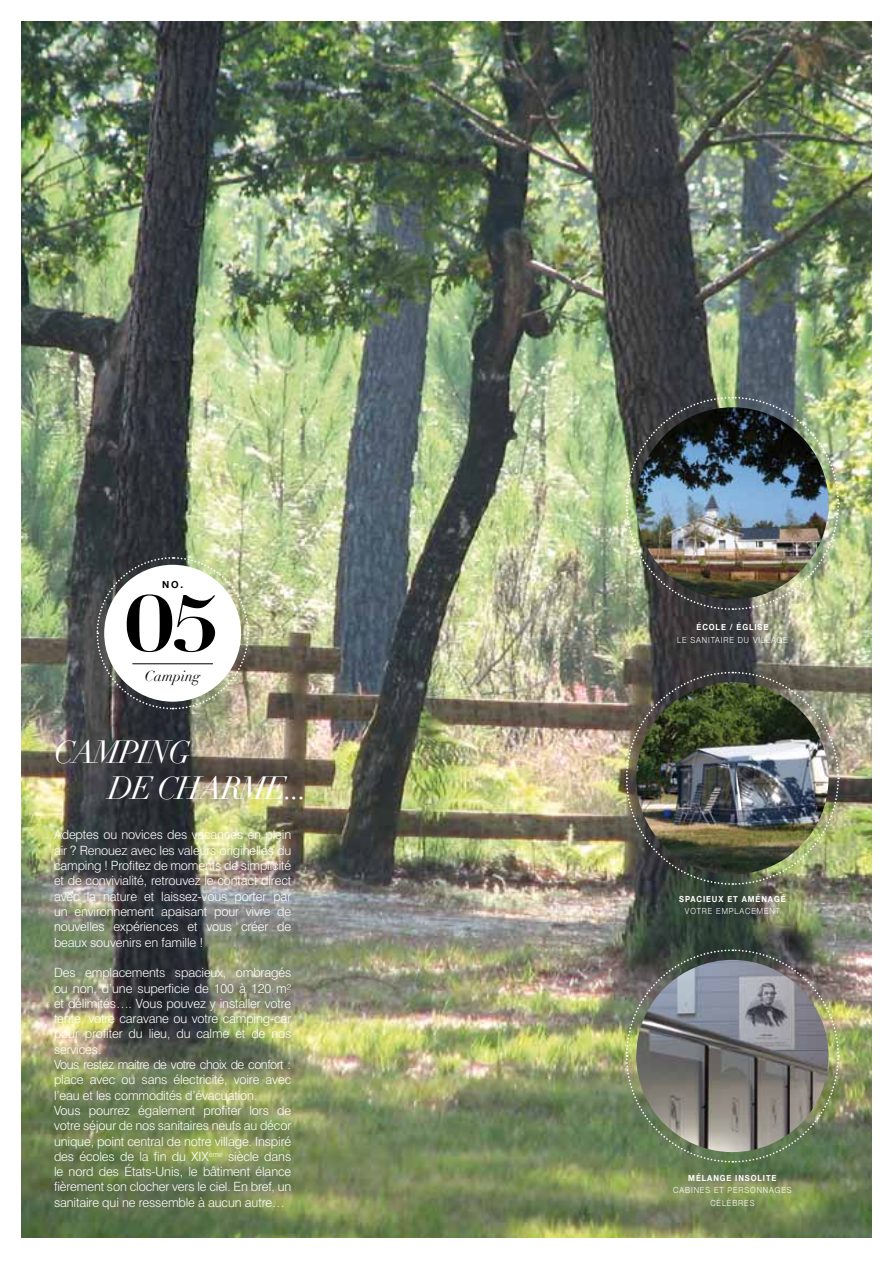
<style>
.page{position:relative;width:893px;height:1263px;background:#fff}
.page>*{position:absolute;margin:0;border:0;box-sizing:border-box;transform-origin:0 0}
.t1{font:700 77.7px "Didot";color:#000;scale:1.2 1}
.t2{font:italic 31.5px/36px "Didot";letter-spacing:-.05em;color:#fff}
.t3{font:italic 14.55px "Didot";color:#000}
.t4{font:300 12.75px/15.3px "Swiss 721 BT";letter-spacing:-.01em;color:#fff;text-align:justify}
.t5{font:700 9.75px "Helvetica Neue";color:#000}
.t6{font:300 8.4px/12.6px "Helvetica Neue";letter-spacing:.12em;color:#fff;text-align:center;scale:.9 1}
.t7{font:700 8.4px "Helvetica Neue";letter-spacing:.12em;color:#fff;scale:.9 1}
</style>
<div class="page">
<img style="left:21px;top:21px;width:851px;height:1216px">
<img style="left:96px;top:556px;width:154px;height:154px">
<div style="left:104px;top:565px;width:137px;height:137px;background:#fff;border-radius:50%"></div>
<hr style="left:132px;top:663px;width:81px;height:1px;background:#000">
<img style="left:625px;top:671px;width:215px;height:215px">
<img style="left:636px;top:682px;width:192px;height:192px;border-radius:96px">
<img style="left:625px;top:948px;width:215px;height:215px">
<img style="left:636px;top:960px;width:192px;height:192px;border-radius:96px">
<img style="left:625px;top:396px;width:215px;height:215px">
<img style="left:636px;top:407px;width:192px;height:192px;border-radius:96px">
<p class="t5" style="left:162px;top:578px;width:22px">NO.</p>
<h1 class="t1" style="left:124px;top:576px;width:83px">05</h1>
<p class="t3" style="left:145px;top:667px;width:57px">Camping</p>
<h2 class="t2" style="left:108px;top:735px;width:202px;text-indent:-54px">CAMPING<br>DE CHARME...</h2>
<p class="t4" style="left:54px;top:827px;width:239px">Adeptes ou novices des vacances en plein air ? Renouez avec les valeurs originelles du camping ! Profitez de moments de simplicité et de convivialité, retrouvez le contact direct avec la nature et laissez-vous porter par un environnement apaisant pour vivre de nouvelles expériences et vous créer de beaux souvenirs en famille !</p>
<p class="t4" style="left:54px;top:965px;width:239px;text-align:left">Des emplacements spacieux, ombragés ou non, d’une superficie de 100 à 120 m² et délimités…. Vous pouvez y installer votre tente, votre caravane ou votre camping-car pour profiter du lieu, du calme et de nos services.<br>Vous restez maitre de votre choix de confort : place avec ou sans électricité, voire avec l’eau et les commodités d’évacuation.<br>Vous pourrez également profiter lors de votre séjour de nos sanitaires neufs au décor unique, point central de notre village. Inspiré des écoles de la fin du XIX<sup>ème</sup> siècle dans le nord des États-Unis, le bâtiment élance fièrement son clocher vers le ciel. En bref, un sanitaire qui ne ressemble à aucun autre…</p>
<p class="t7" style="left:696px;top:622px;width:81px">ÉCOLE / ÉGLISE</p>
<p class="t6" style="left:677px;top:633px;width:124px">LE SANITAIRE DU VILLAGE</p>
<p class="t7" style="left:679px;top:893px;width:120px">SPACIEUX ET AMÉNAGÉ</p>
<p class="t6" style="left:685px;top:905px;width:107px">VOTRE EMPLACEMENT</p>
<p class="t7" style="left:688px;top:1173px;width:100px">MÉLANGE INSOLITE</p>
<p class="t6" style="left:673px;top:1184px;width:133px">CABINES ET PERSONNAGES<br>CÉLÈBRES</p>
</div>
